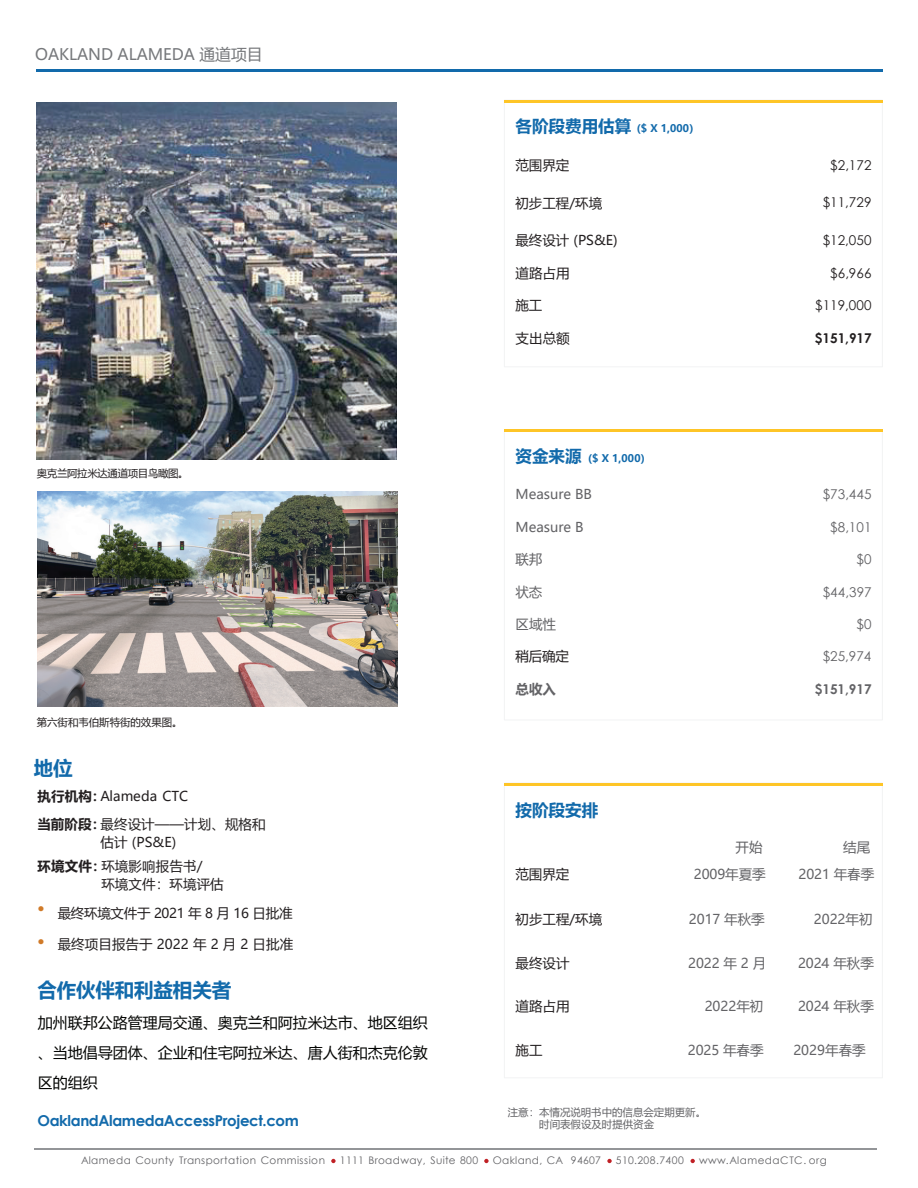
<style>
.page{position:relative;width:918px;height:1188px;background:#fff}
.page>*{position:absolute;margin:0;border:0;box-sizing:border-box;transform-origin:0 0}
.t1{font:700 19.5px "Microsoft Ya Hei";letter-spacing:-.005em;color:#126aab}
.t2{font:700 16.5px "Microsoft Ya Hei";color:#126aab}
.t3{font:15.9px "Microsoft Ya Hei";letter-spacing:-.005em;color:#76787b}
.t4{font:15px/30px "Microsoft Ya Hei";color:#040503;text-align:justify}
.t5{font:700 15px "Century Gothic";letter-spacing:-.025em;color:#126aab}
.t6{font:13.5px/28.2px "Microsoft Ya Hei";letter-spacing:.005em;color:#231f20}
.t7{font:13.5px "Microsoft Ya Hei";letter-spacing:-.005em;color:#636366}
.t8{font:13.5px "Century Gothic";letter-spacing:.005em;color:#231f20}
.t9{font:13.5px "Century Gothic";letter-spacing:.005em;color:#636366}
.t10{font:13.5px "Microsoft Ya Hei";letter-spacing:-.02em;color:#231f20}
.t11{font:700 13.5px "Century Gothic";color:#231f20}
.t12{font:700 13.5px "Century Gothic";color:#636366}
.t13{font:700 13.5px "Microsoft Ya Hei";color:#636366}
.t14{font:10.5px "Century Gothic";letter-spacing:.035em;color:#636366}
.t15{font:10.5px/12.6px "Microsoft Ya Hei";color:#636366}
.t16{font:700 10.5px "Microsoft Ya Hei";letter-spacing:-.01em;color:#126aab}
.t17{font:10.5px "Microsoft Ya Hei";letter-spacing:-.03em;color:#231f20}
.t18{font:10.5px "Microsoft Ya Hei";letter-spacing:-.005em;color:#231f20}
.s1{font-weight:700}
.s2{font-family:"Arial";font-size:20.4px;color:#d07a28}
.s3{font-size:16.5px}
</style>
<div class="page">
<hr style="left:35px;top:1148px;width:842px;height:1px;background:#939598">
<svg style="left:331px;top:1159px;width:5px;height:4px"></svg>
<svg style="left:484px;top:1159px;width:5px;height:4px"></svg>
<svg style="left:607px;top:1159px;width:5px;height:4px"></svg>
<svg style="left:691px;top:1159px;width:4px;height:4px"></svg>
<hr style="left:36px;top:69px;width:846px;height:2px;background:#126aab">
<img style="left:36px;top:102px;width:361px;height:358px">
<div style="left:504px;top:100px;width:379px;height:267px;background:#fff;border:1px solid #f2f3f4"></div>
<div style="left:504px;top:429px;width:379px;height:291px;background:#fff;border:1px solid #f2f3f4"></div>
<hr style="left:504px;top:430px;width:378px;height:2px;background:#fec527">
<hr style="left:504px;top:100px;width:378px;height:2px;background:#fec527">
<div style="left:504px;top:783px;width:379px;height:295px;background:#fff;border:1px solid #f2f3f4"></div>
<hr style="left:504px;top:783px;width:378px;height:2px;background:#fec527">
<img style="left:38px;top:491px;width:359px;height:216px">
<p class="t3" style="left:35px;top:44px;width:229px">OAKLAND ALAMEDA 通道项目</p>
<p class="t17" style="left:37px;top:466px;width:153px">奥克兰阿拉米达通道项目鸟瞰图。</p>
<p class="t18" style="left:37px;top:715px;width:147px">第六街和韦伯斯特街的效果图。</p>
<h1 class="t1" style="left:34px;top:754px;width:40px">地位</h1>
<p class="t6" style="left:37px;top:781px;width:230px"><span class="s1">执行机构：</span>Alameda CTC<br><span class="s1">当前阶段：</span>最终设计——计划、规格和</p>
<p class="t6" style="left:37px;top:830px;width:167px;line-height:24px;text-indent:63px">估计 (PS&amp;E)<br><span class="s1">环境文件：</span>环境影响报告书/</p>
<p class="t6" style="left:101px;top:869px;width:124px">环境文件：环境评估</p>
<p class="t10" style="left:37px;top:904px;width:257px"><span class="s2">•</span> 最终环境文件于 2021 年 8 月 16 日批准</p>
<p class="t6" style="left:37px;top:930px;width:257px"><span class="s2">•</span> 最终项目报告于 2022 年 2 月 2 日批准</p>
<h1 class="t1" style="left:37px;top:977px;width:195px">合作伙伴和利益相关者</h1>
<p class="t4" style="left:38px;top:1007px;width:391px">加州联邦公路管理局交通、奥克兰和阿拉米达市、地区组织、当地倡导团体、企业和住宅阿拉米达、唐人街和杰克伦敦区的组织</p>
<p class="t5" style="left:38px;top:1109px;width:263px">OaklandAlamedaAccessProject.com</p>
<p class="t16" style="left:515px;top:120px;width:179px"><span class="s3">各阶段费用估算</span> ($ X 1,000)</p>
<p class="t6" style="left:515px;top:150px;width:55px">范围界定</p>
<p class="t8" style="left:830px;top:155px;width:43px">$2,172</p>
<p class="t6" style="left:515px;top:189px;width:88px">初步工程/环境</p>
<p class="t8" style="left:823px;top:192px;width:50px">$11,729</p>
<p class="t6" style="left:515px;top:226px;width:104px">最终设计 (PS&amp;E)</p>
<p class="t8" style="left:823px;top:231px;width:50px">$12,050</p>
<p class="t6" style="left:515px;top:258px;width:56px">道路占用</p>
<p class="t8" style="left:830px;top:263px;width:43px">$6,966</p>
<p class="t6" style="left:515px;top:291px;width:28px">施工</p>
<p class="t8" style="left:815px;top:296px;width:58px">$119,000</p>
<p class="t6" style="left:516px;top:323px;width:56px">支出总额</p>
<p class="t11" style="left:815px;top:328px;width:58px">$151,917</p>
<p class="t16" style="left:515px;top:451px;width:131px"><span class="s3">资金来源</span> ($ X 1,000)</p>
<p class="t7" style="left:516px;top:485px;width:78px">Measure BB</p>
<p class="t9" style="left:823px;top:485px;width:50px">$73,445</p>
<p class="t7" style="left:516px;top:518px;width:70px">Measure B</p>
<p class="t9" style="left:830px;top:517px;width:43px">$8,101</p>
<p class="t7" style="left:516px;top:550px;width:28px">联邦</p>
<p class="t9" style="left:857px;top:550px;width:17px">$0</p>
<p class="t7" style="left:515px;top:583px;width:28px">状态</p>
<p class="t9" style="left:823px;top:582px;width:50px">$44,397</p>
<p class="t7" style="left:515px;top:615px;width:42px">区域性</p>
<p class="t9" style="left:857px;top:615px;width:17px">$0</p>
<p class="t6" style="left:515px;top:642px;width:55px">稍后确定</p>
<p class="t9" style="left:823px;top:647px;width:50px">$25,974</p>
<p class="t13" style="left:515px;top:680px;width:42px">总收入</p>
<p class="t12" style="left:815px;top:679px;width:58px">$151,917</p>
<p class="t2" style="left:515px;top:798px;width:84px">按阶段安排</p>
<p class="t7" style="left:736px;top:838px;width:28px">开始</p>
<p class="t7" style="left:843px;top:838px;width:28px">结尾</p>
<p class="t6" style="left:516px;top:859px;width:55px">范围界定</p>
<p class="t7" style="left:694px;top:865px;width:73px">2009年夏季</p>
<p class="t7" style="left:799px;top:865px;width:77px">2021 年春季</p>
<p class="t6" style="left:516px;top:904px;width:88px">初步工程/环境</p>
<p class="t7" style="left:689px;top:910px;width:77px">2017 年秋季</p>
<p class="t7" style="left:814px;top:910px;width:60px">2022年初</p>
<p class="t6" style="left:516px;top:949px;width:55px">最终设计</p>
<p class="t7" style="left:688px;top:954px;width:80px">2022 年 2 月</p>
<p class="t7" style="left:798px;top:954px;width:77px">2024 年秋季</p>
<p class="t6" style="left:516px;top:992px;width:56px">道路占用</p>
<p class="t7" style="left:705px;top:997px;width:60px">2022年初</p>
<p class="t7" style="left:798px;top:997px;width:77px">2024 年秋季</p>
<p class="t6" style="left:516px;top:1035px;width:28px">施工</p>
<p class="t7" style="left:688px;top:1041px;width:77px">2025 年春季</p>
<p class="t7" style="left:793px;top:1041px;width:74px">2029年春季</p>
<p class="t15" style="left:539px;top:1105px;width:168px;text-indent:-31px">注意：本情况说明书中的信息会定期更新。时间表假设及时提供资金</p>
<p class="t14" style="left:81px;top:1153px;width:245px">Alameda County Transportation Commission</p>
<p class="t14" style="left:340px;top:1153px;width:140px">1111 Broadway, Suite 800</p>
<p class="t14" style="left:493px;top:1153px;width:110px">Oakland, CA 94607</p>
<p class="t14" style="left:616px;top:1153px;width:70px">510.208.7400</p>
<p class="t14" style="left:699px;top:1153px;width:129px">www.AlamedaCTC. org</p>
</div>
